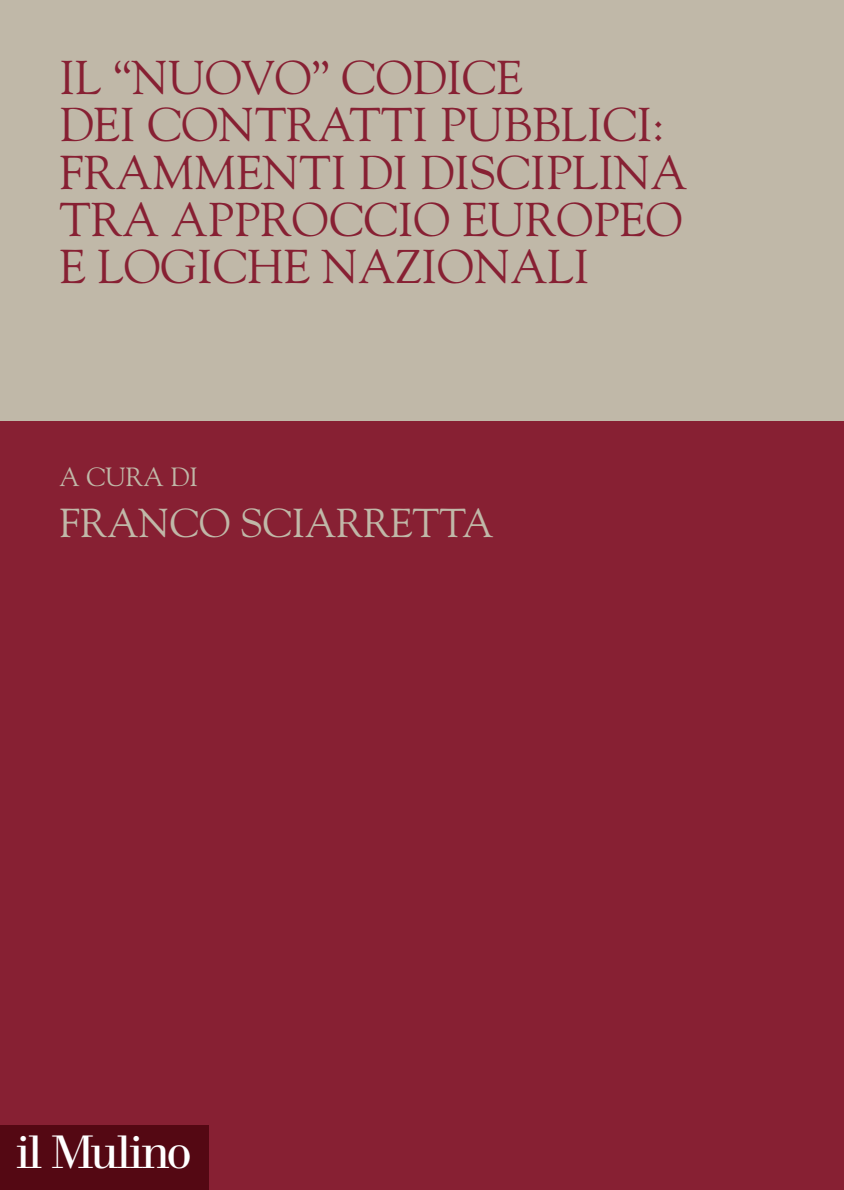
<style>
.page{position:relative;width:844px;height:1190px;background:#fff}
.page>*{position:absolute;margin:0;border:0;box-sizing:border-box;transform-origin:0 0}
.t1{font:47.25px/47.2px "Goudy";color:#872033}
.t2{font:45.5px "Walbaum";letter-spacing:-.045em;color:#fff}
.t3{font:40.25px "Goudy";color:#c0b8a8}
.t4{font:26.25px "Goudy";color:#c0b8a8}
</style>
<div class="page">
<div style="left:0;top:0;width:843px;height:1190px;background:#c0b8a8"></div>
<div style="left:0;top:421px;width:843px;height:769px;background:#872033"></div>
<div style="left:0;top:1126px;width:208px;height:64px;background:#540813"></div>
<p class="t1" style="left:60px;top:58px;width:629px">IL “NUOVO” CODICE<br>DEI CONTRATTI PUBBLICI:<br>FRAMMENTI DI DISCIPLINA<br>TRA APPROCCIO EUROPEO<br>E LOGICHE NAZIONALI</p>
<p class="t4" style="left:60px;top:467px;width:140px">A CURA DI</p>
<p class="t3" style="left:60px;top:507px;width:436px">FRANCO SCIARRETTA</p>
<p class="t2" style="left:16px;top:1135px;width:178px">il Mulino</p>
</div>
